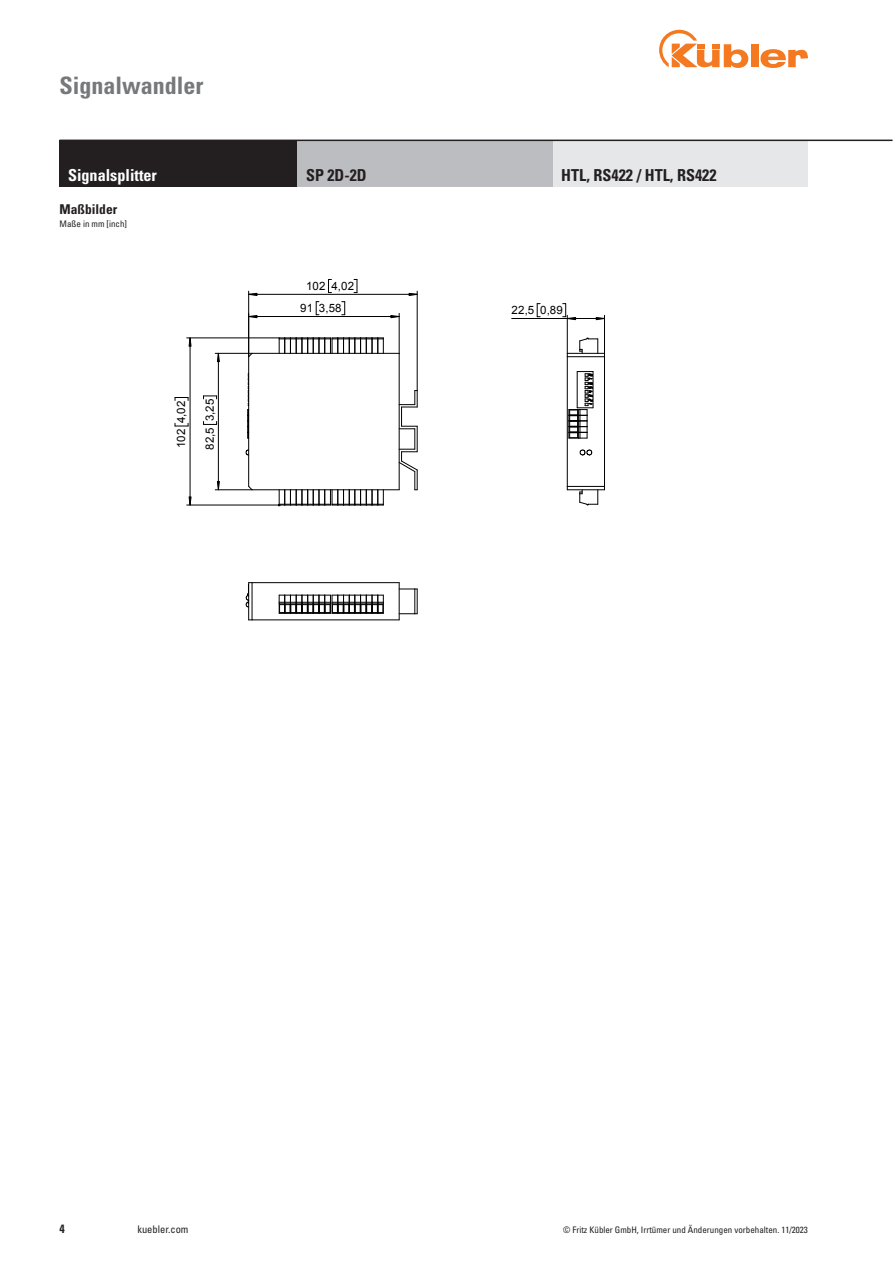
<style>
.page{position:relative;width:893px;height:1263px;background:#fff}
.page>*{position:absolute;margin:0;border:0;box-sizing:border-box;transform-origin:0 0}
.t1{font:700 condensed 24px "Univers LT Std";color:#76787b}
.t2{font:700 condensed 16.5px "Univers LT Std";color:#231f20}
.t3{font:700 condensed 16.5px "Univers LT Std";color:#fff}
.t4{font:700 condensed 13.5px "Univers LT Std";color:#231f20}
.t5{font:700 condensed 12px "Univers LT Std";color:#231f20}
.t6{font:11.55px "Arial";letter-spacing:.015em;color:#000}
.t7{font:condensed 10.5px "Univers LT Std";color:#231f20}
.t8{font:condensed 9px "Univers LT Std";color:#231f20}
</style>
<div class="page">
<div style="left:751px;top:44px;width:7px;height:23px;background:#f47921"></div>
<svg style="left:760px;top:49px;width:48px;height:19px"></svg>
<svg style="left:659px;top:30px;width:89px;height:38px"></svg>
<svg style="left:245px;top:449px;width:5px;height:7px"></svg>
<svg style="left:247px;top:373px;width:1px;height:66px"></svg>
<svg style="left:279px;top:337px;width:105px;height:16px"></svg>
<hr style="left:252px;top:353px;width:147px;height:1px;background:#000">
<hr style="left:399px;top:353px;width:1px;height:137px;background:#000">
<svg style="left:247px;top:485px;width:6px;height:6px"></svg>
<hr style="left:248px;top:357px;width:1px;height:129px;background:#000">
<svg style="left:247px;top:352px;width:6px;height:6px"></svg>
<hr style="left:252px;top:489px;width:147px;height:1px;background:#000">
<svg style="left:398px;top:390px;width:20px;height:100px"></svg>
<svg style="left:279px;top:595px;width:105px;height:19px"></svg>
<hr style="left:252px;top:619px;width:147px;height:1px;background:#000">
<hr style="left:252px;top:583px;width:1px;height:37px;background:#000">
<hr style="left:399px;top:583px;width:1px;height:37px;background:#000">
<hr style="left:252px;top:582px;width:147px;height:1px;background:#000">
<hr style="left:248px;top:583px;width:1px;height:37px;background:#000">
<svg style="left:245px;top:582px;width:7px;height:26px"></svg>
<svg style="left:399px;top:588px;width:19px;height:26px"></svg>
<svg style="left:578px;top:337px;width:20px;height:16px"></svg>
<svg style="left:578px;top:490px;width:20px;height:16px"></svg>
<svg style="left:579px;top:449px;width:14px;height:7px"></svg>
<hr style="left:567px;top:486px;width:37px;height:1px;background:#000">
<hr style="left:567px;top:357px;width:1px;height:129px;background:#000">
<hr style="left:567px;top:356px;width:37px;height:1px;background:#000">
<hr style="left:604px;top:357px;width:1px;height:129px;background:#000">
<hr style="left:567px;top:489px;width:37px;height:1px;background:#000">
<hr style="left:567px;top:353px;width:37px;height:1px;background:#000">
<svg style="left:277px;top:490px;width:107px;height:17px"></svg>
<svg style="left:175px;top:423px;width:14px;height:4px"></svg>
<svg style="left:175px;top:397px;width:14px;height:3px"></svg>
<hr style="left:187px;top:505px;width:92px;height:1px;background:#000">
<hr style="left:187px;top:337px;width:92px;height:1px;background:#000">
<hr style="left:190px;top:338px;width:1px;height:167px;background:#000">
<svg style="left:188px;top:496px;width:4px;height:10px"></svg>
<svg style="left:188px;top:337px;width:4px;height:10px"></svg>
<svg style="left:568px;top:371px;width:25px;height:68px"></svg>
<svg style="left:316px;top:301px;width:3px;height:14px"></svg>
<svg style="left:342px;top:301px;width:3px;height:14px"></svg>
<hr style="left:399px;top:313px;width:1px;height:40px;background:#000">
<hr style="left:249px;top:316px;width:150px;height:1px;background:#000">
<svg style="left:328px;top:279px;width:3px;height:14px"></svg>
<svg style="left:354px;top:279px;width:4px;height:14px"></svg>
<hr style="left:417px;top:291px;width:1px;height:100px;background:#000">
<hr style="left:248px;top:291px;width:1px;height:66px;background:#000">
<hr style="left:249px;top:294px;width:168px;height:1px;background:#000">
<svg style="left:203px;top:421px;width:14px;height:4px"></svg>
<svg style="left:203px;top:395px;width:14px;height:4px"></svg>
<hr style="left:215px;top:489px;width:37px;height:1px;background:#000">
<hr style="left:215px;top:353px;width:37px;height:1px;background:#000">
<hr style="left:218px;top:353px;width:1px;height:137px;background:#000">
<svg style="left:249px;top:315px;width:9px;height:4px"></svg>
<svg style="left:390px;top:315px;width:10px;height:4px"></svg>
<svg style="left:408px;top:292px;width:10px;height:4px"></svg>
<svg style="left:248px;top:292px;width:10px;height:4px"></svg>
<svg style="left:216px;top:481px;width:4px;height:10px"></svg>
<svg style="left:216px;top:352px;width:4px;height:10px"></svg>
<svg style="left:537px;top:303px;width:3px;height:14px"></svg>
<hr style="left:567px;top:315px;width:1px;height:38px;background:#000">
<hr style="left:604px;top:315px;width:1px;height:38px;background:#000">
<hr style="left:512px;top:318px;width:55px;height:1px;background:#000">
<hr style="left:567px;top:318px;width:37px;height:1px;background:#000">
<svg style="left:563px;top:303px;width:13px;height:18px"></svg>
<svg style="left:595px;top:317px;width:9px;height:4px"></svg>
<div style="left:553px;top:140px;width:255px;height:47px;background:#e6e7e9"></div>
<div style="left:60px;top:140px;width:238px;height:47px;background:#231f20"></div>
<div style="left:298px;top:140px;width:255px;height:47px;background:#bcbdc0"></div>
<hr style="left:60px;top:140px;width:832px;height:1px;background:#231f20">
<h1 class="t1" style="left:60px;top:71px;width:146px">Signalwandler</h1>
<h2 class="t3" style="left:68px;top:165px;width:90px">Signalsplitter</h2>
<h2 class="t2" style="left:306px;top:165px;width:62px">SP 2D-2D</h2>
<h2 class="t2" style="left:561px;top:165px;width:157px">HTL, RS422 / HTL, RS422</h2>
<h3 class="t4" style="left:60px;top:201px;width:59px">Maßbilder</h3>
<p class="t8" style="left:60px;top:218px;width:69px">Maße in mm [inch]</p>
<p class="t6" style="left:174px;top:448px;width:49px;rotate:-90deg">102 4,02</p>
<p class="t6" style="left:202px;top:450px;width:53px;rotate:-90deg">82,5 3,25</p>
<p class="t6" style="left:306px;top:278px;width:49px">102 4,02</p>
<p class="t6" style="left:300px;top:300px;width:43px">91 3,58</p>
<p class="t6" style="left:512px;top:302px;width:53px">22,5 0,89</p>
<h3 class="t5" style="left:60px;top:1221px;width:7px">4</h3>
<p class="t7" style="left:137px;top:1223px;width:53px">kuebler.com</p>
<p class="t8" style="left:563px;top:1224px;width:246px">© Fritz Kübler GmbH, Irrtümer und Änderungen vorbehalten. 11/2023</p>
</div>
